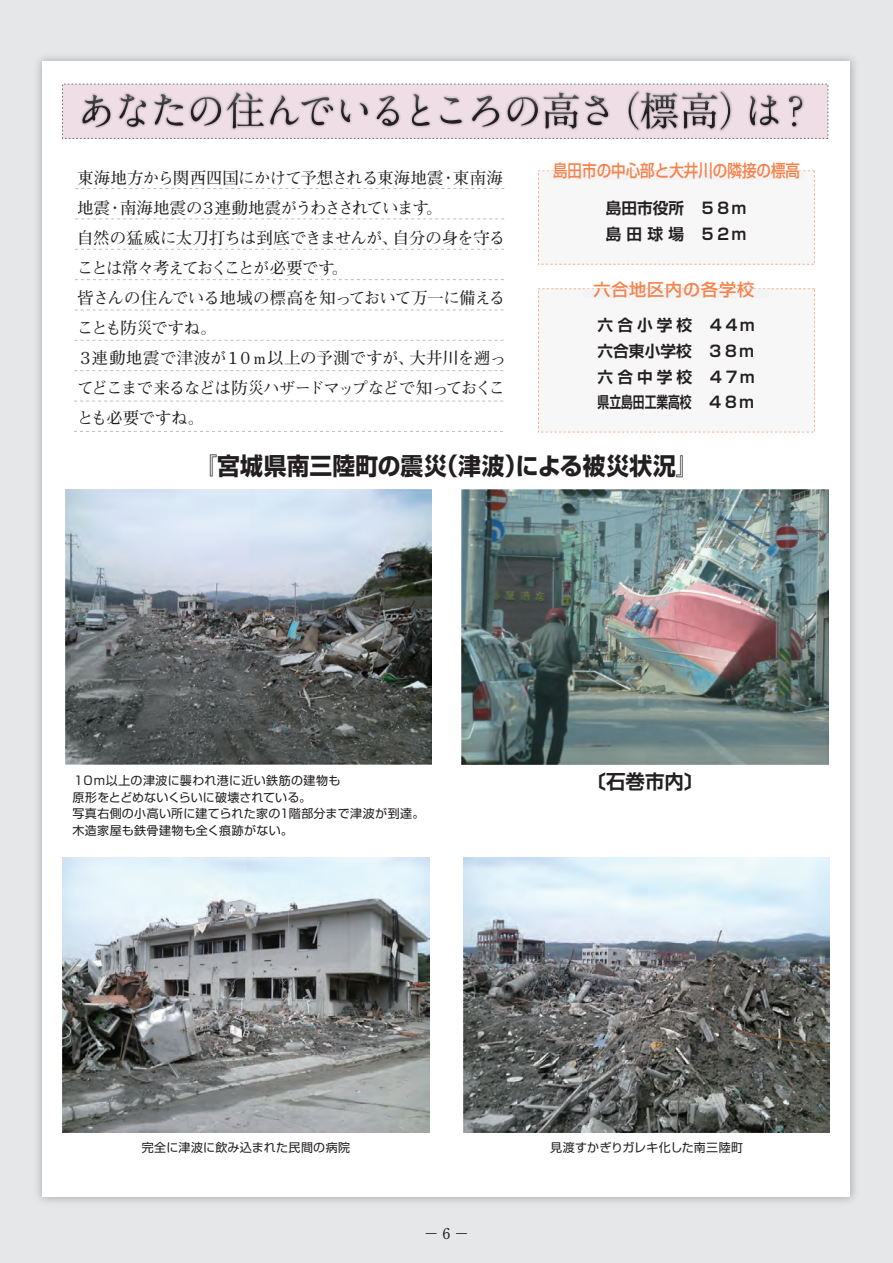
<style>
.page{position:relative;width:893px;height:1263px;background:#e6e7e9}
.page>*{position:absolute;margin:0;border:0;box-sizing:border-box;transform-origin:0 0}
.t1{font:700 24px "Shin Go Pro";letter-spacing:.005em;color:#231f20;scale:.95 1}
.t2{font:700 19.5px "Shin Go Pro De";color:#231f20}
.t3{font:500 17.1px "Shin Go Pro";color:#f5834e;scale:.85 1}
.t4{font:500 17.1px "Shin Go Pro";letter-spacing:.05em;color:#f5834e}
.t5{font:700 16.5px/30px "Futo Min A101 Pro";letter-spacing:-.04em;color:#231f20}
.t6{font:700 16.5px "Futo Min A101 Pro";letter-spacing:-.07em;color:#231f20}
.t7{font:700 16.5px "Futo Min A101 Pro";letter-spacing:-.085em;color:#231f20}
.t8{font:700 16.5px "Futo Min A101 Pro";letter-spacing:-.09em;color:#231f20}
.t9{font:700 15.6px/25.7px "Shin Go Pro De";color:#231f20}
.t10{font:700 15px "Futo Min A101 Pro";color:#231f20}
.t11{font:12px/16.5px "Shin Go Pro";letter-spacing:.02em;color:#231f20}
</style>
<div class="page">
<div style="left:43px;top:62px;width:807px;height:1135px;background:#fff"></div>
<img style="left:462px;top:490px;width:366px;height:275px">
<img style="left:38px;top:57px;width:817px;height:129px">
<svg style="left:82px;top:95px;width:28px;height:32px"></svg>
<svg style="left:119px;top:94px;width:27px;height:33px"></svg>
<svg style="left:155px;top:94px;width:28px;height:32px"></svg>
<svg style="left:191px;top:97px;width:30px;height:28px"></svg>
<svg style="left:227px;top:93px;width:37px;height:35px"></svg>
<svg style="left:270px;top:96px;width:63px;height:29px;background:#c5b6bd"></svg>
<svg style="left:341px;top:100px;width:27px;height:22px"></svg>
<svg style="left:377px;top:96px;width:22px;height:30px"></svg>
<svg style="left:412px;top:94px;width:18px;height:32px"></svg>
<svg style="left:441px;top:97px;width:21px;height:27px"></svg>
<svg style="left:472px;top:96px;width:27px;height:30px"></svg>
<svg style="left:508px;top:97px;width:30px;height:28px"></svg>
<svg style="left:544px;top:93px;width:35px;height:36px"></svg>
<svg style="left:585px;top:96px;width:23px;height:29px"></svg>
<svg style="left:629px;top:92px;width:101px;height:37px;background:#b3a6ac"></svg>
<svg style="left:750px;top:96px;width:28px;height:29px"></svg>
<svg style="left:789px;top:96px;width:13px;height:30px"></svg>
<img style="left:65px;top:490px;width:367px;height:275px">
<img style="left:63px;top:858px;width:366px;height:275px">
<img style="left:463px;top:858px;width:367px;height:275px">
<svg style="left:538px;top:171px;width:276px;height:93px"></svg>
<div style="left:549px;top:171px;width:255px;height:9px;background:#f2f3f4"></div>
<svg style="left:538px;top:289px;width:276px;height:143px"></svg>
<div style="left:583px;top:289px;width:186px;height:9px;background:#f2f3f4"></div>
<svg style="left:75px;top:188px;width:430px;height:1px"></svg>
<svg style="left:75px;top:219px;width:429px;height:1px"></svg>
<svg style="left:75px;top:249px;width:429px;height:1px"></svg>
<svg style="left:75px;top:279px;width:429px;height:1px"></svg>
<svg style="left:75px;top:310px;width:429px;height:1px"></svg>
<svg style="left:74px;top:340px;width:430px;height:1px"></svg>
<svg style="left:74px;top:370px;width:430px;height:1px"></svg>
<svg style="left:74px;top:401px;width:429px;height:1px"></svg>
<svg style="left:74px;top:431px;width:429px;height:1px"></svg>
<p class="t5" style="left:453px;top:161px;width:52px">東南海</p>
<p class="t5" style="left:77px;top:161px;width:368px;text-align:right">東海地方から関西四国にかけて予想される東海地震。</p>
<p class="t5" style="left:440px;top:161px;width:18px">・</p>
<p class="t6" style="left:120px;top:195px;width:310px">南海地震の３連動地震がうわさされています</p>
<p class="t5" style="left:77px;top:191px;width:35px">地震</p>
<p class="t5" style="left:107px;top:191px;width:18px">・</p>
<p class="t5" style="left:393px;top:221px;width:114px">自分の身を守る</p>
<p class="t5" style="left:332px;top:221px;width:68px;text-indent:-255px">自然の猛威に太刀打ちは到底できませんが、。</p>
<p class="t7" style="left:77px;top:255px;width:259px">ことは常々考えておくことが必要です</p>
<p class="t5" style="left:77px;top:281px;width:430px">皆さんの住んでいる地域の標高を知っておいて万一に備える</p>
<p class="t8" style="left:77px;top:315px;width:141px">ことも防災ですね。</p>
<p class="t5" style="left:409px;top:341px;width:99px">大井川を遡っ</p>
<p class="t5" style="left:77px;top:341px;width:430px">３連動地震で津波が１０ｍ以上の予測ですが、<br>てどこまで来るなどは防災ハザードマップなどで知っておくことも必要ですね。</p>
<p class="t3" style="left:553px;top:157px;width:292px">島田市の中心部と大井川の隣接の標高</p>
<p class="t9" style="left:606px;top:194px;width:143px">島田市役所　５８ｍ島田球場　５２ｍ</p>
<p class="t4" style="left:593px;top:276px;width:162px">六合地区内の各学校</p>
<p class="t9" style="left:598px;top:311px;width:159px;text-align:justify">六合小学校　４４ｍ六合東小学校　３８ｍ六合中学校　４７ｍ県立島田工業高校　４８ｍ</p>
<h1 class="t1" style="left:194px;top:447px;width:267px">『宮城県南三陸町の震災</h1>
<h1 class="t1" style="left:516px;top:447px;width:194px">による被災状況『</h1>
<h1 class="t1" style="left:435px;top:447px;width:98px">（津波）</h1>
<p class="t11" style="left:72px;top:771px;width:269px">１０ｍ以上の津波に襲われ港に近い鉄筋の建物も</p>
<p class="t11" style="left:72px;top:788px;width:240px">原形をとどめないくらいに破壊されている。</p>
<p class="t11" style="left:278px;top:804px;width:148px">１階部分まで津波が到達。</p>
<p class="t11" style="left:72px;top:804px;width:222px">写真右側の小高い所に建てられた家の木造家屋も鉄骨建物も全く痕跡がない。</p>
<p class="t2" style="left:586px;top:765px;width:119px">〔石巻市内〔</p>
<p class="t11" style="left:142px;top:1138px;width:210px">完全に津波に飲み込まれた民間の病院</p>
<p class="t10" style="left:424px;top:1221px;width:47px">−6−</p>
<p class="t11" style="left:550px;top:1138px;width:194px">見渡すかぎりガレキ化した南三陸町</p>
</div>
